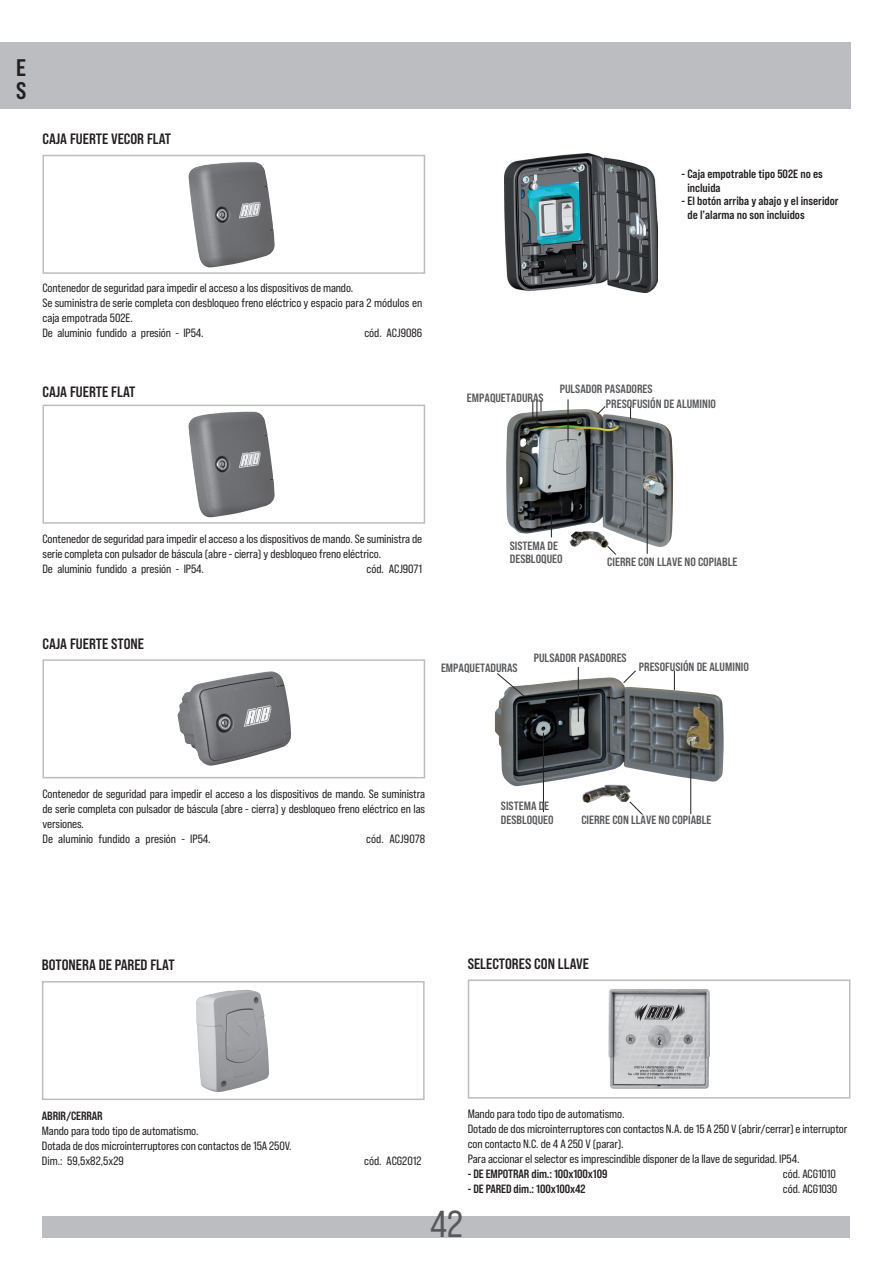
<style>
.page{position:relative;width:893px;height:1263px;background:#fff}
.page>*{position:absolute;margin:0;border:0;box-sizing:border-box;transform-origin:0 0}
.t1{font:37.5px "Bebas Neue Pro Sm E Rg";color:#57585a}
.t2{font:24px/22.5px "Bebas Neue Pro Sm E Bd";color:#231f20}
.t3{font:15px "Bebas Neue Pro Sm E Bd";color:#231f20}
.t4{font:12px/15px "Bebas Neue Pro Sm E Rg";letter-spacing:-.01em;color:#231f20}
.t5{font:12px/13.5px "Bebas Neue Pro Sm E Bd";color:#57585a}
.t6{font:12px/13.5px "Bebas Neue Pro Sm E Bd";color:#231f20}
</style>
<div class="page">
<div style="left:43px;top:1216px;width:807px;height:21px;background:#bcbdc0"></div>
<div style="left:0;top:43px;width:850px;height:66px;background:#bcbdc0"></div>
<div style="left:468px;top:979px;width:382px;height:119px;border:2px solid #bcbdc0"></div>
<img style="left:608px;top:989px;width:102px;height:100px">
<div style="left:42px;top:981px;width:383px;height:119px;border:2px solid #bcbdc0"></div>
<img style="left:196px;top:990px;width:73px;height:102px">
<div style="left:43px;top:405px;width:382px;height:119px;border:2px solid #bcbdc0"></div>
<img style="left:188px;top:412px;width:87px;height:106px">
<img style="left:506px;top:409px;width:167px;height:139px">
<hr style="left:568px;top:399px;width:1px;height:43px;background:#231f20">
<svg style="left:551px;top:508px;width:1px;height:29px"></svg>
<svg style="left:607px;top:546px;width:9px;height:8px"></svg>
<hr style="left:647px;top:491px;width:1px;height:63px;background:#231f20">
<svg style="left:630px;top:406px;width:1px;height:13px"></svg>
<svg style="left:533px;top:400px;width:9px;height:25px"></svg>
<svg style="left:597px;top:406px;width:9px;height:8px"></svg>
<div style="left:43px;top:659px;width:382px;height:119px;border:2px solid #bcbdc0"></div>
<img style="left:177px;top:671px;width:114px;height:95px">
<img style="left:495px;top:677px;width:229px;height:126px">
<hr style="left:578px;top:668px;width:1px;height:54px;background:#231f20">
<hr style="left:543px;top:733px;width:1px;height:79px;background:#231f20">
<svg style="left:629px;top:801px;width:14px;height:14px"></svg>
<svg style="left:497px;top:673px;width:28px;height:24px"></svg>
<hr style="left:690px;top:741px;width:1px;height:73px;background:#231f20">
<svg style="left:674px;top:671px;width:1px;height:19px"></svg>
<svg style="left:623px;top:670px;width:13px;height:13px"></svg>
<div style="left:43px;top:155px;width:382px;height:119px;border:2px solid #bcbdc0"></div>
<img style="left:188px;top:162px;width:87px;height:106px">
<img style="left:504px;top:153px;width:153px;height:140px">
<h2 class="t2" style="left:16px;top:56px;width:12px">E<br>S</h2>
<p class="t3" style="left:43px;top:130px;width:130px">CAJA FUERTE VECOR FLAT</p>
<p class="t4" style="left:43px;top:280px;width:381px">Contenedor de seguridad para impedir el acceso a los dispositivos de mando.<br>Se suministra de serie completa con desbloqueo freno eléctrico y espacio para 2 módulos en caja empotrada 502E.<br>De aluminio fundido a presión - IP54.</p>
<p class="t4" style="left:364px;top:325px;width:59px">cód. ACJ9086</p>
<p class="t3" style="left:43px;top:383px;width:94px">CAJA FUERTE FLAT</p>
<p class="t6" style="left:687px;top:167px;width:137px;text-indent:-6px">- Caja empotrable tipo 502E no es incluida</p>
<p class="t6" style="left:687px;top:194px;width:153px;text-indent:-6px">- El botón arriba y abajo y el inseridor de l’alarma no son incluidos</p>
<p class="t5" style="left:467px;top:390px;width:78px">EMPAQUETADURAS</p>
<p class="t5" style="left:606px;top:381px;width:112px;line-height:14.9px;text-indent:-46px">PULSADOR PASADORES<br>PRESOFUSIÓN DE ALUMINIO</p>
<p class="t4" style="left:43px;top:531px;width:381px">Contenedor de seguridad para impedir el acceso a los dispositivos de mando. Se suministra de serie completa con pulsador de báscula (abre - cierra) y desbloqueo freno eléctrico.<br>De aluminio fundido a presión - IP54.</p>
<p class="t4" style="left:366px;top:561px;width:57px">cód. ACJ9071</p>
<p class="t5" style="left:510px;top:539px;width:54px">SISTEMA DE<br>DESBLOQUEO</p>
<p class="t5" style="left:607px;top:555px;width:132px">CIERRE CON LLAVE NO COPIABLE</p>
<p class="t3" style="left:43px;top:634px;width:103px">CAJA FUERTE STONE</p>
<p class="t5" style="left:441px;top:660px;width:78px">EMPAQUETADURAS</p>
<p class="t5" style="left:534px;top:650px;width:94px">PULSADOR PASADORES</p>
<p class="t5" style="left:639px;top:660px;width:112px">PRESOFUSIÓN DE ALUMINIO</p>
<p class="t4" style="left:43px;top:786px;width:384px">Contenedor de seguridad para impedir el acceso a los dispositivos de mando. Se suministra de serie completa con pulsador de báscula (abre - cierra) y desbloqueo freno eléctrico en las versiones.<br>De aluminio fundido a presión - IP54.</p>
<p class="t4" style="left:366px;top:831px;width:60px">cód. ACJ9078</p>
<p class="t5" style="left:501px;top:799px;width:54px">SISTEMA DE<br>DESBLOQUEO</p>
<p class="t5" style="left:581px;top:812px;width:132px">CIERRE CON LLAVE NO COPIABLE</p>
<p class="t3" style="left:42px;top:956px;width:134px">BOTONERA DE PARED FLAT</p>
<p class="t3" style="left:468px;top:954px;width:123px">SELECTORES CON LLAVE</p>
<p class="t6" style="left:42px;top:1108px;width:62px">ABRIR/CERRAR</p>
<p class="t4" style="left:42px;top:1123px;width:251px">Mando para todo tipo de automatismo.<br>Dotada de dos microinterruptores con contactos de 15A 250V.<br>Dim.: 59,5x82,5x29</p>
<p class="t4" style="left:364px;top:1153px;width:59px">cód. ACG2012</p>
<p class="t4" style="left:468px;top:1106px;width:381px">Mando para todo tipo de automatismo.<br>Dotado de dos microinterruptores con contactos N.A. de 15 A 250 V (abrir/cerrar) e interruptor con contacto N.C. de 4 A 250 V (parar).<br>Para accionar el selector es imprescindible disponer de la llave de seguridad. IP54.</p>
<p class="t6" style="left:468px;top:1167px;width:141px">- DE EMPOTRAR dim.: 100x100x109</p>
<p class="t4" style="left:783px;top:1166px;width:55px">cód. ACG1010</p>
<p class="t6" style="left:468px;top:1182px;width:119px">- DE PARED dim.: 100x100x42</p>
<p class="t4" style="left:783px;top:1181px;width:56px">cód. ACG1030</p>
<h1 class="t1" style="left:430px;top:1202px;width:34px">42</h1>
</div>
